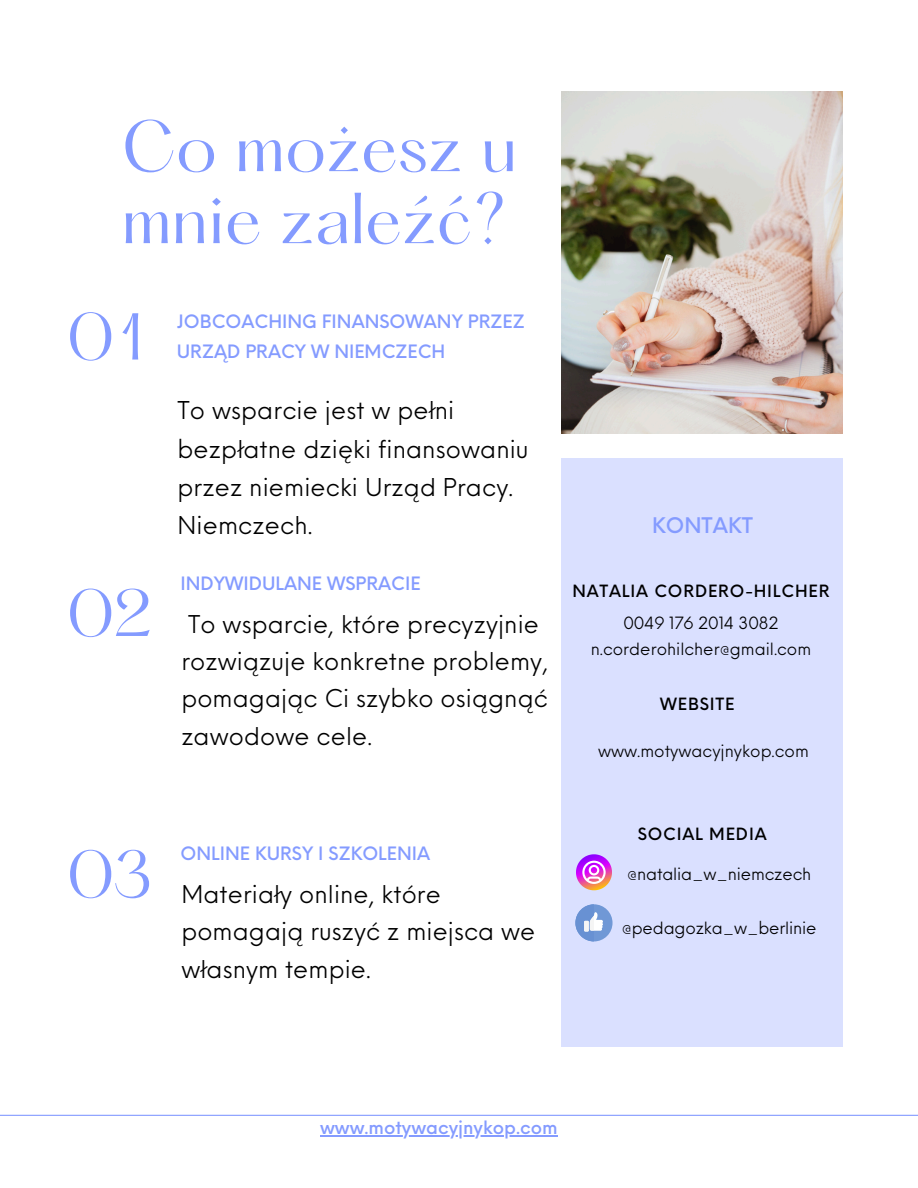
<style>
.page{position:relative;width:918px;height:1188px;background:#fff}
.page>*{position:absolute;margin:0;border:0;box-sizing:border-box;transform-origin:0 0}
.t1{font:63px/72px "Hatton";color:#849bff}
.t2{font:57.9px "Hatton";color:#849bff}
.t3{font:24px/37.3px "Neue Einstellung";letter-spacing:.005em;color:#000}
.t4{font:500 21px "Neue Einstellung";color:#849bff}
.t5{font:500 18px/30.3px "Neue Einstellung";color:#849bff}
.t6{font:16.5px "Neue Einstellung";color:#000}
.t7{font:500 16.5px "Neue Einstellung";letter-spacing:.05em;color:#000}
</style>
<div class="page">
<img style="left:561px;top:92px;width:282px;height:342px">
<div style="left:561px;top:458px;width:282px;height:588px;background:#dae0ff"></div>
<hr style="left:0;top:1115px;width:918px;height:1px;background:#849bff">
<svg style="left:576px;top:854px;width:36px;height:36px"></svg>
<div style="left:575px;top:904px;width:38px;height:37px;background:#7098d6;border-radius:50%"></div>
<svg style="left:575px;top:904px;width:28px;height:37px"></svg>
<hr style="left:320px;top:1135px;width:238px;height:1px;background:#849bff">
<h4 class="t1" style="left:122px;top:117px;width:396px">Co możesz u mnie zaleźć?</h4>
<h4 class="t2" style="left:66px;top:310px;width:79px">01</h4>
<p class="t2" style="left:66px;top:586px;width:87px">02</p>
<p class="t2" style="left:66px;top:847px;width:87px">03</p>
<p class="t5" style="left:177px;top:305px;width:349px">JOBCOACHING FINANSOWANY PRZEZ<br>URZĄD PRACY W NIEMCZECH</p>
<h4 class="t3" style="left:178px;top:389px;width:353px;line-height:38.2px">To wsparcie jest w pełni bezpłatne dzięki finansowaniu przez niemiecki Urząd Pracy.<br>Niemczech.</h4>
<h4 class="t5" style="left:181px;top:566px;width:241px">INDYWIDULANE WSPRACIE</h4>
<h3 class="t3" style="left:181px;top:603px;width:368px">To wsparcie, które precyzyjnie rozwiązuje konkretne problemy, pomagając Ci szybko osiągnąć zawodowe cele.</h3>
<p class="t5" style="left:181px;top:837px;width:251px">ONLINE KURSY I SZKOLENIA</p>
<p class="t3" style="left:181px;top:873px;width:356px">Materiały online, które pomagają ruszyć z miejsca we własnym tempie.</p>
<h1 class="t4" style="left:652px;top:506px;width:102px">KONTAKT</h1>
<p class="t7" style="left:572px;top:576px;width:259px">NATALIA CORDERO-HILCHER</p>
<h4 class="t6" style="left:623px;top:609px;width:157px">0049 176 2014 3082</h4>
<p class="t6" style="left:591px;top:635px;width:222px">n.corderohilcher@gmail.com</p>
<h4 class="t7" style="left:660px;top:689px;width:76px">WEBSITE</h4>
<h2 class="t6" style="left:598px;top:736px;width:212px">www.motywacyjnykop.com</h2>
<p class="t7" style="left:638px;top:819px;width:130px">SOCIAL MEDIA</p>
<p class="t6" style="left:627px;top:859px;width:186px">@natalia_w_niemczech</p>
<p class="t6" style="left:622px;top:913px;width:196px">@pedagozka_w_berlinie</p>
<p class="t5" style="left:320px;top:1111px;width:239px">www.motywacyjnykop.com</p>
</div>
